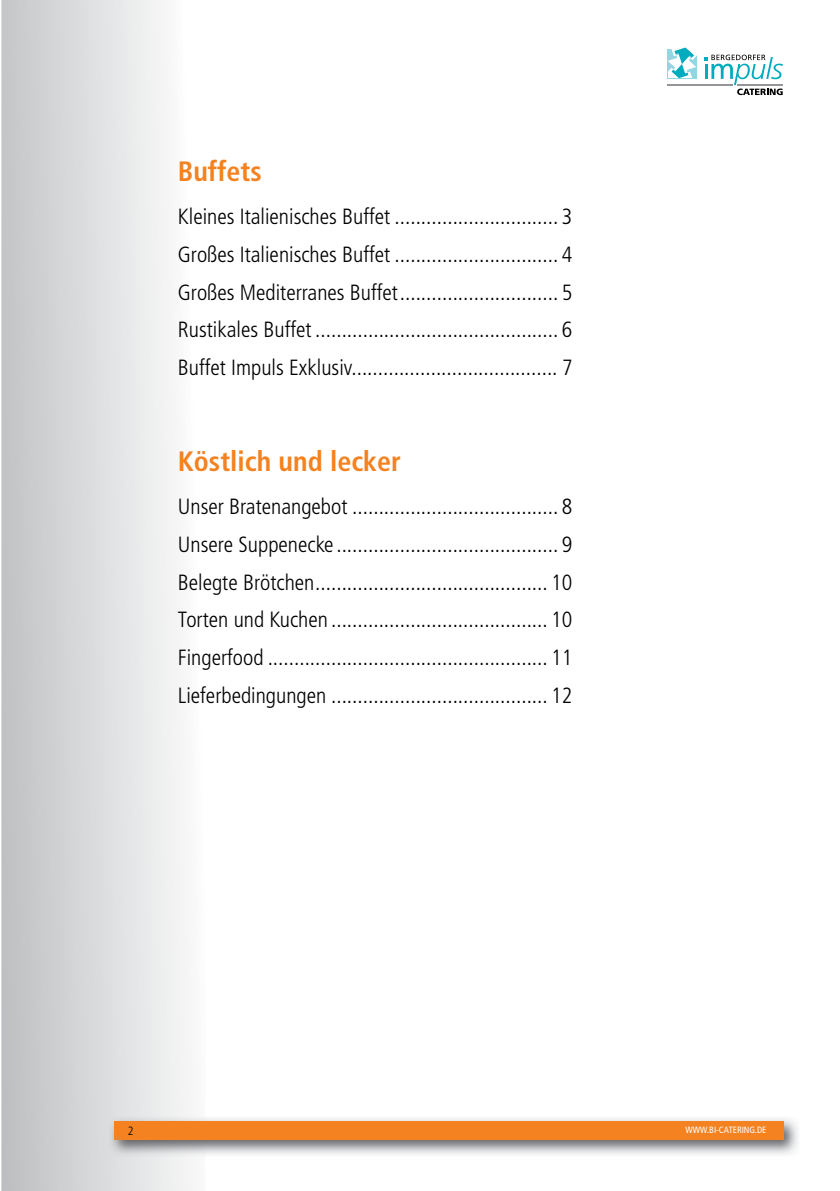
<style>
.page{position:relative;width:840px;height:1191px;background:#fff}
.page>*{position:absolute;margin:0;border:0;box-sizing:border-box;transform-origin:0 0}
.t1{font:700 condensed 28px "Frutiger";color:#f58220}
.t2{font:300 condensed 22px/37.8px "Frutiger";color:#000;text-align:justify}
.t3{font:300 condensed 12px "Frutiger";color:#000}
.t4{font:condensed 9.2px "Frutiger";color:#fff}
</style>
<div class="page">
<svg style="left:1px;top:0;width:197px;height:1191px"></svg>
<svg style="left:667px;top:48px;width:29px;height:31px"></svg>
<svg style="left:704px;top:55px;width:78px;height:40px"></svg>
<hr style="left:737px;top:84px;width:45px;height:1px;background:#939598">
<hr style="left:666px;top:84px;width:66px;height:1px;background:#939598">
<img style="left:109px;top:1116px;width:689px;height:40px">
<div style="left:114px;top:1121px;width:669px;height:19px;background:#f58220"></div>
<p class="t1" style="left:178px;top:154px;width:86px">Buffets</p>
<p class="t2" style="left:178px;top:198px;width:396px">Kleines Italienisches Buffet ............................... 3<br>Großes Italienisches Buffet ............................... 4<br>Großes Mediterranes Buffet .............................. 5<br>Rustikales Buffet .............................................. 6<br>Buffet Impuls Exklusiv....................................... 7</p>
<p class="t1" style="left:178px;top:444px;width:224px">Köstlich und lecker</p>
<p class="t2" style="left:178px;top:488px;width:395px">Unser Bratenangebot ....................................... 8<br>Unsere Suppenecke .......................................... 9<br>Belegte Brötchen ............................................ 10<br>Torten und Kuchen ......................................... 10<br>Fingerfood ..................................................... 11<br>Lieferbedingungen ......................................... 12</p>
<p class="t3" style="left:128px;top:1123px;width:7px">2</p>
<p class="t4" style="left:685px;top:1125px;width:82px">WWW.BI-CATERING.DE</p>
</div>
